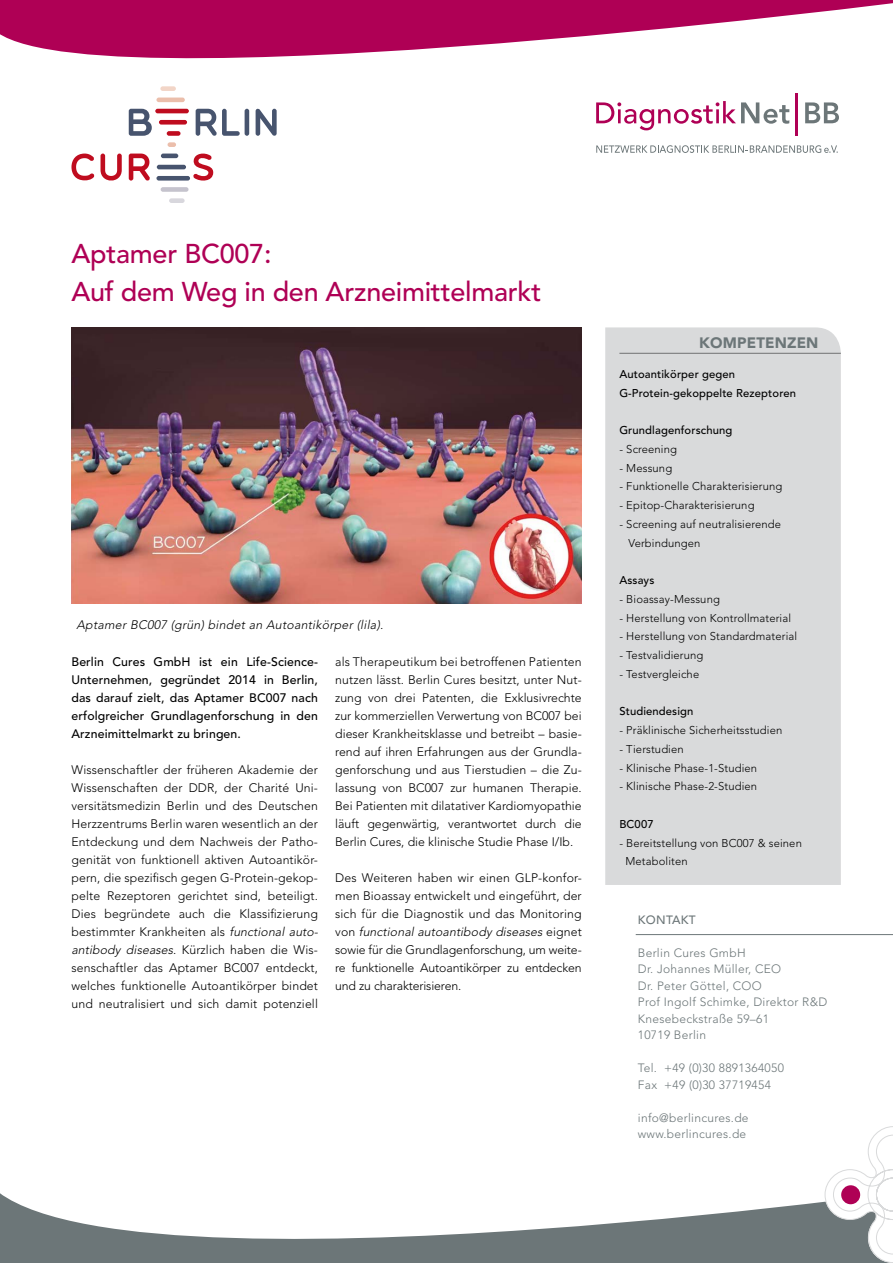
<style>
.page{position:relative;width:893px;height:1263px;background:#fff}
.page>*{position:absolute;margin:0;border:0;box-sizing:border-box;transform-origin:0 0}
.t1{font:500 27px/37.5px "Avenir LT Std";letter-spacing:-.01em;color:#af0055}
.t2{font:900 15px "Avenir LT Std";letter-spacing:.01em;color:#6c7678}
.t3{font:300 12.3px/18px "Avenir LT Std";letter-spacing:.01em;color:#000;text-align:justify}
.t4{font:500 12.3px/18px "Avenir LT Std";letter-spacing:.01em;color:#000;text-align:justify}
.t5{font:italic 300 12.3px "Avenir LT Std";color:#000}
.t6{font:300 12px/16.5px "Avenir LT Std";letter-spacing:.025em;color:#6c7678}
.t7{font:500 12px "Avenir LT Std";letter-spacing:.025em;color:#6c7678}
.t8{font:300 11.25px/18.8px "Avenir LT Std";letter-spacing:.01em;color:#000}
.t9{font:500 11.25px/18.8px "Avenir LT Std";letter-spacing:.01em;color:#000}
.s1{font-style:italic}
</style>
<div class="page">
<svg style="left:0;top:1193px;width:824px;height:70px;fill:#6c7678"></svg>
<svg style="left:0;top:0;width:893px;height:120px"></svg>
<svg style="left:824px;top:1126px;width:69px;height:137px"></svg>
<div style="left:841px;top:1185px;width:19px;height:19px;background:#af0055;border-radius:50%"></div>
<div style="left:605px;top:327px;width:236px;height:558px;background:#d9dadb"></div>
<hr style="left:619px;top:353px;width:222px;height:1px;background:#707172">
<img style="left:71px;top:327px;width:511px;height:277px">
<hr style="left:636px;top:934px;width:257px;height:1px;background:#6c7678">
<svg style="left:596px;top:101px;width:193px;height:29px"></svg>
<hr style="left:796px;top:94px;width:2px;height:42px;background:#af0055">
<svg style="left:805px;top:102px;width:34px;height:21px"></svg>
<svg style="left:596px;top:145px;width:242px;height:8px"></svg>
<svg style="left:129px;top:109px;width:23px;height:27px"></svg>
<hr style="left:161px;top:154px;width:17px;height:4px;background:#47546e;border-radius:2px">
<div style="left:168px;top:142px;width:8px;height:5px;background:#ebbeab;border-radius:2px"></div>
<div style="left:167px;top:131px;width:14px;height:5px;background:#bf0c1f;border-radius:2px"></div>
<hr style="left:156px;top:98px;width:29px;height:4px;background:#ebbeab;border-radius:2px">
<div style="left:160px;top:86px;width:16px;height:5px;background:#f2d5c7;border-radius:2px"></div>
<svg style="left:71px;top:154px;width:23px;height:26px"></svg>
<svg style="left:129px;top:154px;width:21px;height:27px"></svg>
<svg style="left:101px;top:154px;width:21px;height:27px"></svg>
<hr style="left:155px;top:109px;width:34px;height:4px;background:#bf0c1f;border-radius:2px">
<svg style="left:196px;top:109px;width:44px;height:27px"></svg>
<hr style="left:245px;top:109px;width:4px;height:27px;background:#47546e;border-radius:2px">
<svg style="left:256px;top:108px;width:21px;height:28px"></svg>
<div style="left:169px;top:198px;width:16px;height:5px;background:#d8d7dd;border-radius:2px"></div>
<hr style="left:157px;top:165px;width:29px;height:4px;background:#47546e;border-radius:2px">
<svg style="left:193px;top:153px;width:20px;height:28px"></svg>
<div style="left:159px;top:120px;width:28px;height:5px;background:#bf0c1f;border-radius:2px"></div>
<div style="left:161px;top:187px;width:28px;height:5px;background:#c5c3cd;border-radius:2px"></div>
<div style="left:156px;top:176px;width:34px;height:5px;background:#47546e;border-radius:2px"></div>
<h1 class="t1" style="left:71px;top:236px;width:471px">Aptamer BC007:<br>Auf dem Weg in den Arzneimittelmarkt</h1>
<p class="t5" style="left:77px;top:617px;width:311px">Aptamer BC007 (grün) bindet an Autoantikörper (lila).</p>
<p class="t4" style="left:71px;top:653px;width:248px">Berlin Cures GmbH ist ein Life-Science-Unternehmen, gegründet 2014 in Berlin, das darauf zielt, das Aptamer BC007 nach erfolgreicher Grundlagenforschung in den Arzneimittelmarkt zu bringen.</p>
<p class="t3" style="left:71px;top:761px;width:251px;text-align:left">Wissenschaftler der früheren Akademie der Wissenschaften der DDR, der Charité Uni&shy;versitätsmedizin Berlin und des Deutschen Herzzentrums Berlin waren wesentlich an der Entdeckung und dem Nachweis der Patho&shy;genität von funktionell aktiven Autoantikör&shy;pern, die spezifisch gegen G-Protein-gekop&shy;pelte Rezeptoren gerichtet sind, beteiligt.<br>Dies begründete auch die Klassifizierung bestimmter Krankheiten als <span class="s1">functional auto&shy;antibody diseases</span>. Kürzlich haben die Wis&shy;senschaftler das Aptamer BC007 entdeckt, welches funktionelle Autoantikörper bindet und neutralisiert und sich damit potenziell</p>
<p class="t3" style="left:335px;top:653px;width:248px">als Therapeutikum bei betroffenen Patienten nutzen lässt. Berlin Cures besitzt, unter Nut&shy;zung von drei Patenten, die Exklusivrechte zur kommerziellen Verwertung von BC007 bei dieser Krankheitsklasse und betreibt – basie&shy;rend auf ihren Erfahrungen aus der Grundla&shy;genforschung und aus Tierstudien – die Zu&shy;lassung von BC007 zur humanen Therapie.<br>Bei Patienten mit dilatativer Kardiomyopathie läuft gegenwärtig, verantwortet durch die Berlin Cures, die klinische Studie Phase I/Ib.</p>
<p class="t3" style="left:335px;top:869px;width:248px">Des Weiteren haben wir einen GLP-konfor&shy;men Bioassay entwickelt und eingeführt, der sich für die Diagnostik und das Monitoring v o n <span class="s1">functional autoantibody diseases</span> e i g n e t sowie für die Grundlagenforschung, um weite&shy;re funktionelle Autoantikörper zu entdecken und zu charakterisieren.</p>
<p class="t2" style="left:699px;top:334px;width:121px">KOMPETENZEN</p>
<p class="t9" style="left:619px;top:365px;width:178px">Autoantikörper gegen<br>G-Protein-gekoppelte Rezeptoren</p>
<p class="t9" style="left:619px;top:421px;width:114px">Grundlagenforschung</p>
<p class="t8" style="left:619px;top:440px;width:59px">- Screening</p>
<p class="t8" style="left:619px;top:458px;width:54px">- Messung</p>
<p class="t8" style="left:619px;top:477px;width:164px">- Funktionelle Charakterisierung</p>
<p class="t8" style="left:619px;top:496px;width:137px">- Epitop-Charakterisierung</p>
<p class="t8" style="left:628px;top:515px;width:154px;text-indent:-9px">- Screening auf neutralisierende<br>Verbindungen</p>
<p class="t9" style="left:619px;top:571px;width:36px">Assays</p>
<p class="t8" style="left:619px;top:590px;width:102px">- Bioassay-Messung</p>
<p class="t8" style="left:619px;top:608px;width:173px">- Herstellung von Kontrollmaterial</p>
<p class="t8" style="left:619px;top:627px;width:179px">- Herstellung von Standardmaterial</p>
<p class="t8" style="left:619px;top:646px;width:85px">- Testvalidierung</p>
<p class="t8" style="left:619px;top:665px;width:81px">- Testvergleiche</p>
<p class="t9" style="left:619px;top:702px;width:76px">Studiendesign</p>
<p class="t8" style="left:619px;top:721px;width:164px">- Präklinische Sicherheitsstudien</p>
<p class="t8" style="left:619px;top:740px;width:66px">- Tierstudien</p>
<p class="t8" style="left:619px;top:758px;width:139px">- Klinische Phase-1-Studien</p>
<p class="t8" style="left:619px;top:777px;width:139px">- Klinische Phase-2-Studien</p>
<p class="t9" style="left:619px;top:815px;width:36px">BC007</p>
<p class="t8" style="left:625px;top:833px;width:178px;text-indent:-6px">- Bereitstellung von BC007 &amp; seinen<br>Metaboliten</p>
<p class="t7" style="left:638px;top:913px;width:60px">KONTAKT</p>
<p class="t6" style="left:638px;top:944px;width:191px">Berlin Cures GmbH<br>Dr. Johannes Müller, CEO<br>Dr. Peter Göttel, COO<br>Prof Ingolf Schimke, Direktor R&amp;D<br>Knesebeckstraße 59–61<br>10719 Berlin</p>
<p class="t6" style="left:638px;top:1060px;width:148px">Tel. +49 (0)30 8891364050<br>Fax +49 (0)30 37719454</p>
<p class="t6" style="left:638px;top:1109px;width:112px">info@berlincures.de www.berlincures.de</p>
</div>
